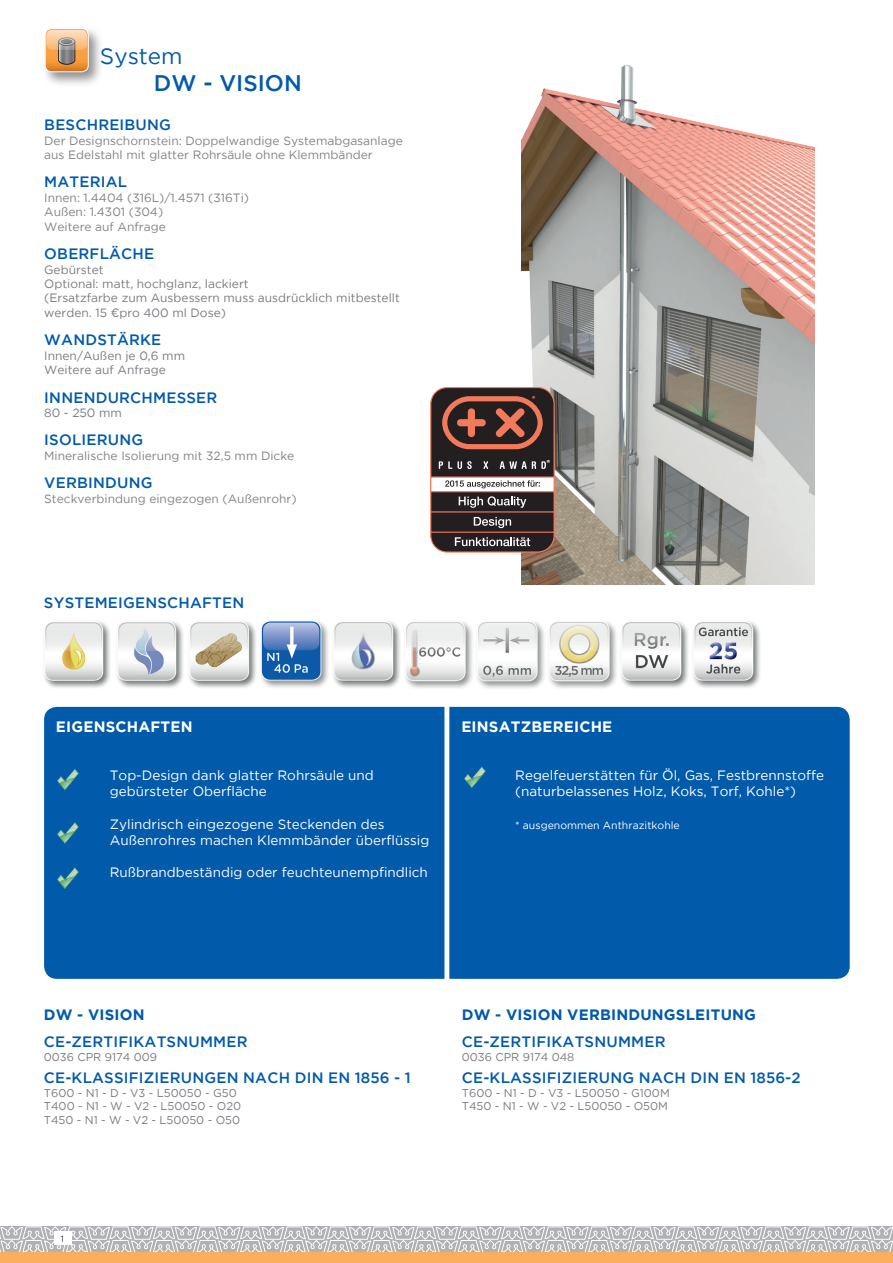
<style>
.page{position:relative;width:893px;height:1263px;background:#fff}
.page>*{position:absolute;margin:0;border:0;box-sizing:border-box;transform-origin:0 0}
.t1{font:500 22.5px "Gotham";color:#015aaa}
.t2{font:22.5px "Gotham";color:#015aaa}
.t3{font:500 15px "Gotham";letter-spacing:.015em;color:#015aaa}
.t4{font:700 15px "Gotham";letter-spacing:.015em;color:#015aaa}
.t5{font:700 15px "Gotham";letter-spacing:.015em;color:#fff}
.t6{font:13.5px/16.2px "Gotham";color:#fff}
.t7{font:12px/14.4px "Gotham";color:#808285}
.t8{font:12px/14.4px "Gotham";color:#787a7f}
.t9{font:11.25px/13.5px "Gotham";color:#787a7f}
.t10{font:10.5px "Gotham";color:#fff}
.t11{font:9px "Gotham";color:#231f20}
</style>
<div class="page">
<svg style="left:0;top:1226px;width:893px;height:26px;background:#c6c6c9"></svg>
<div style="left:54px;top:1231px;width:17px;height:14px;background:#fff"></div>
<div style="left:0;top:1252px;width:893px;height:11px;background:#faae5e"></div>
<div style="left:42px;top:26px;width:62px;height:62px;background:#231f20;opacity:.5"></div>
<div style="left:45px;top:28px;width:44px;height:44px;border:1px solid #fff;border-radius:7px"></div>
<svg style="left:45px;top:29px;width:43px;height:43px"></svg>
<svg style="left:46px;top:30px;width:41px;height:20px"></svg>
<div style="left:44px;top:707px;width:400px;height:272px;background:#015aaa"></div>
<div style="left:449px;top:707px;width:401px;height:272px;background:#015aaa"></div>
<img style="left:522px;top:65px;width:293px;height:520px">
<svg style="left:57px;top:768px;width:22px;height:22px"></svg>
<svg style="left:57px;top:822px;width:22px;height:22px"></svg>
<svg style="left:57px;top:867px;width:22px;height:22px"></svg>
<svg style="left:464px;top:766px;width:22px;height:22px"></svg>
<img style="left:333px;top:621px;width:67px;height:67px">
<img style="left:693px;top:621px;width:67px;height:67px">
<img style="left:477px;top:621px;width:68px;height:68px">
<img style="left:44px;top:621px;width:66px;height:67px">
<img style="left:621px;top:621px;width:67px;height:67px">
<img style="left:549px;top:621px;width:68px;height:68px">
<img style="left:405px;top:621px;width:68px;height:67px">
<img style="left:189px;top:621px;width:67px;height:67px">
<img style="left:117px;top:621px;width:66px;height:67px">
<img style="left:261px;top:621px;width:67px;height:67px">
<div style="left:431px;top:388px;width:123px;height:164px;background:#231f20;border-radius:16px"></div>
<div style="left:430px;top:387px;width:125px;height:166px;border:1px solid #f3795b;border-radius:16px"></div>
<svg style="left:439px;top:461px;width:13px;height:8px"></svg>
<svg style="left:458px;top:461px;width:14px;height:8px"></svg>
<svg style="left:483px;top:461px;width:5px;height:8px"></svg>
<svg style="left:500px;top:460px;width:50px;height:9px"></svg>
<svg style="left:442px;top:396px;width:101px;height:53px"></svg>
<hr style="left:431px;top:511px;width:123px;height:1px;background:#f3795b">
<div style="left:430px;top:476px;width:125px;height:16px;background:#fff;border:1px solid #f3795b"></div>
<hr style="left:431px;top:532px;width:123px;height:1px;background:#f3795b">
<svg style="left:459px;top:496px;width:67px;height:12px"></svg>
<svg style="left:474px;top:517px;width:37px;height:11px"></svg>
<svg style="left:455px;top:537px;width:75px;height:9px"></svg>
<svg style="left:445px;top:480px;width:95px;height:8px"></svg>
<h1 class="t2" style="left:100px;top:41px;width:84px">System</h1>
<h1 class="t1" style="left:154px;top:68px;width:149px">DW - VISION</h1>
<p class="t3" style="left:44px;top:115px;width:128px">BESCHREIBUNG</p>
<p class="t7" style="left:44px;top:133px;width:360px">Der Designschornstein: Doppelwandige Systemabgasanlage aus Edelstahl mit glatter Rohrsäule ohne Klemmbänder</p>
<p class="t3" style="left:44px;top:172px;width:84px">MATERIAL</p>
<p class="t7" style="left:44px;top:190px;width:206px">Innen: 1.4404 (316L)/1.4571 (316Ti)<br>Außen: 1.4301 (304)<br>Weitere auf Anfrage</p>
<p class="t3" style="left:44px;top:244px;width:111px">OBERFLÄCHE</p>
<p class="t8" style="left:44px;top:262px;width:357px">Gebürstet<br>Optional: matt, hochglanz, lackiert<br>(Ersatzfarbe zum Ausbessern muss ausdrücklich mitbestellt werden. 15 €pro 400 ml Dose)</p>
<p class="t3" style="left:44px;top:330px;width:119px">WANDSTÄRKE</p>
<p class="t8" style="left:44px;top:348px;width:142px">Innen/Außen je 0,6 mm<br>Weitere auf Anfrage</p>
<p class="t3" style="left:44px;top:387px;width:175px">INNENDURCHMESSER</p>
<p class="t8" style="left:44px;top:405px;width:79px">80 - 250 mm</p>
<p class="t3" style="left:44px;top:430px;width:100px">ISOLIERUNG</p>
<p class="t7" style="left:44px;top:448px;width:252px">Mineralische Isolierung mit 32,5 mm Dicke</p>
<p class="t3" style="left:44px;top:473px;width:110px">VERBINDUNG</p>
<p class="t7" style="left:44px;top:491px;width:254px">Steckverbindung eingezogen (Außenrohr)</p>
<p class="t3" style="left:44px;top:592px;width:202px">SYSTEMEIGENSCHAFTEN</p>
<p class="t5" style="left:56px;top:716px;width:138px">EIGENSCHAFTEN</p>
<p class="t6" style="left:110px;top:767px;width:265px">Top-Design dank glatter Rohrsäule und gebürsteter Oberfläche</p>
<p class="t6" style="left:110px;top:816px;width:321px">Zylindrisch eingezogene Steckenden des<br>Außenrohres machen Klemmbänder überflüssig</p>
<p class="t6" style="left:110px;top:864px;width:320px">Rußbrandbeständig oder feuchteunempfindlich</p>
<p class="t5" style="left:461px;top:716px;width:153px">EINSATZBEREICHE</p>
<p class="t6" style="left:515px;top:767px;width:310px">Regelfeuerstätten für Öl, Gas, Festbrennstoffe (naturbelassenes Holz, Koks, Torf, Kohle*)</p>
<p class="t10" style="left:515px;top:818px;width:166px">* ausgenommen Anthrazitkohle</p>
<p class="t4" style="left:44px;top:1005px;width:102px">DW - VISION</p>
<p class="t3" style="left:44px;top:1032px;width:205px">CE-ZERTIFIKATSNUMMER</p>
<p class="t9" style="left:44px;top:1049px;width:115px">0036 CPR 9174 009</p>
<p class="t3" style="left:44px;top:1068px;width:368px">CE-KLASSIFIZIERUNGEN NACH DIN EN 1856 - 1</p>
<p class="t9" style="left:44px;top:1085px;width:199px">T600 - N1 - D - V3 - L50050 - G50<br>T400 - N1 - W - V2 - L50050 - O20<br>T450 - N1 - W - V2 - L50050 - O50</p>
<p class="t11" style="left:61px;top:1233px;width:5px">1</p>
<p class="t4" style="left:462px;top:1005px;width:296px">DW - VISION VERBINDUNGSLEITUNG</p>
<p class="t3" style="left:462px;top:1032px;width:205px">CE-ZERTIFIKATSNUMMER</p>
<p class="t9" style="left:462px;top:1049px;width:114px">0036 CPR 9174 048</p>
<p class="t3" style="left:462px;top:1068px;width:340px">CE-KLASSIFIZIERUNG NACH DIN EN 1856-2</p>
<p class="t9" style="left:462px;top:1085px;width:209px">T600 - N1 - D - V3 - L50050 - G100M<br>T450 - N1 - W - V2 - L50050 - O50M</p>
</div>
